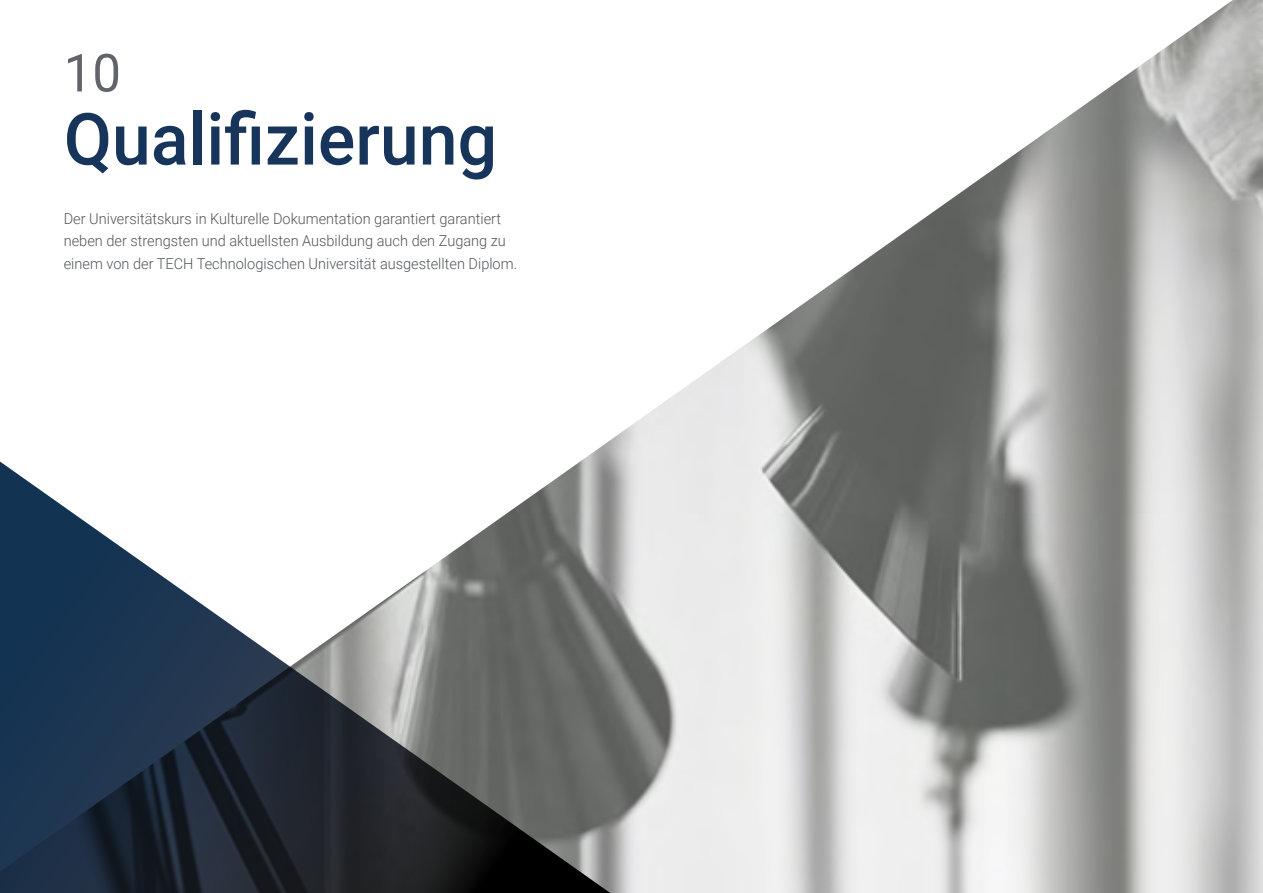
<style>
.page{position:relative;width:1263px;height:893px;background:#fff}
.page>*{position:absolute;margin:0;border:0;box-sizing:border-box;transform-origin:0 0}
.t1{font:500 72px "Roboto";color:#17355b}
.t2{font:52.5px "Roboto";color:#61646a}
.t3{font:300 15px/22.5px "Roboto";color:#52555b}
</style>
<div class="page">
<img style="left:602px;top:0;width:661px;height:893px">
<svg style="left:0;top:446px;width:640px;height:447px"></svg>
<h2 class="t2" style="left:64px;top:36px;width:59px">10</h2>
<h1 class="t1" style="left:64px;top:89px;width:435px">Qualifizierung</h1>
<p class="t3" style="left:64px;top:207px;width:455px">Der Universitätskurs in Kulturelle Dokumentation garantiert garantiert neben der strengsten und aktuellsten Ausbildung auch den Zugang zu einem von der TECH Technologischen Universität ausgestellten Diplom.</p>
</div>
